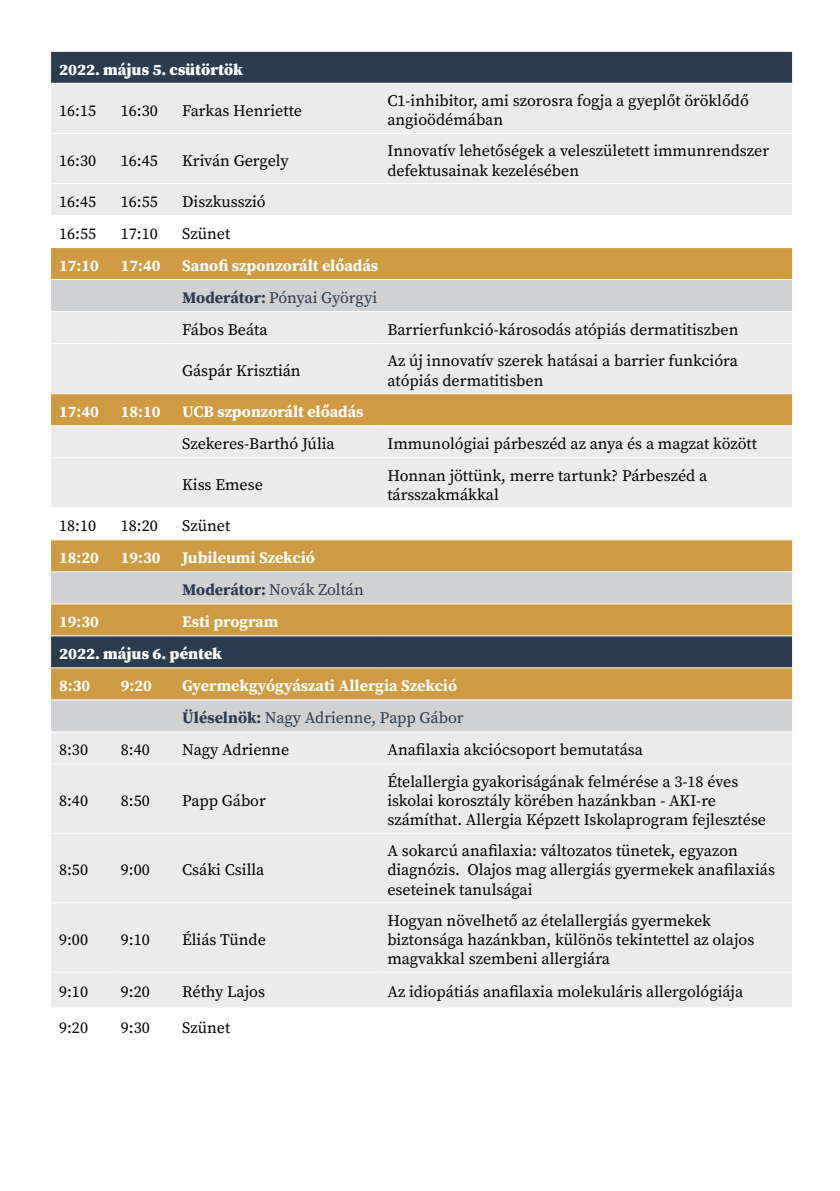
<style>
.page{position:relative;width:840px;height:1191px;background:#fff}
.page>*{position:absolute;margin:0;border:0;box-sizing:border-box;transform-origin:0 0}
.t1{font:16px/19.2px "Source Serif Pro";color:#000}
.t2{font:700 16px/32px "Source Serif Pro";color:#fff}
.t3{font:900 16px "Source Serif Pro";color:#fff}
.s1{color:#2b3b50}
.s2{font-weight:400;color:#2b3b50}
.s3{font-weight:400;color:#000}
</style>
<div class="page">
<div style="left:51px;top:52px;width:740px;height:31px;background:#2b3b50"></div>
<div style="left:51px;top:84px;width:740px;height:131px;background:#ebebeb"></div>
<div style="left:51px;top:248px;width:740px;height:31px;background:#ce9b43"></div>
<svg style="left:51px;top:280px;width:740px;height:451px;background:#d1c4ad"></svg>
<div style="left:51px;top:732px;width:740px;height:275px;background:#ebebeb"></div>
<hr style="left:51px;top:133px;width:62px;height:1px;background:#fff">
<hr style="left:113px;top:133px;width:61px;height:1px;background:#fff">
<hr style="left:174px;top:133px;width:205px;height:1px;background:#fff">
<hr style="left:379px;top:133px;width:412px;height:1px;background:#fff">
<hr style="left:51px;top:183px;width:62px;height:1px;background:#fff">
<hr style="left:113px;top:183px;width:61px;height:1px;background:#fff">
<hr style="left:174px;top:183px;width:205px;height:1px;background:#fff">
<hr style="left:379px;top:183px;width:412px;height:1px;background:#fff">
<hr style="left:51px;top:311px;width:62px;height:1px;background:#fff">
<hr style="left:113px;top:311px;width:61px;height:1px;background:#fff">
<hr style="left:174px;top:311px;width:205px;height:1px;background:#fff">
<hr style="left:379px;top:311px;width:412px;height:1px;background:#fff">
<hr style="left:51px;top:343px;width:62px;height:1px;background:#fff">
<hr style="left:113px;top:343px;width:61px;height:1px;background:#fff">
<hr style="left:174px;top:343px;width:205px;height:1px;background:#fff">
<hr style="left:379px;top:343px;width:412px;height:1px;background:#fff">
<hr style="left:51px;top:393px;width:62px;height:1px;background:#fff">
<hr style="left:113px;top:393px;width:61px;height:1px;background:#fff">
<hr style="left:174px;top:393px;width:205px;height:1px;background:#fff">
<hr style="left:379px;top:393px;width:412px;height:1px;background:#fff">
<hr style="left:51px;top:425px;width:62px;height:1px;background:#fff">
<hr style="left:113px;top:425px;width:61px;height:1px;background:#fff">
<hr style="left:174px;top:425px;width:205px;height:1px;background:#fff">
<hr style="left:379px;top:425px;width:412px;height:1px;background:#fff">
<hr style="left:51px;top:457px;width:62px;height:1px;background:#fff">
<hr style="left:113px;top:457px;width:61px;height:1px;background:#fff">
<hr style="left:174px;top:457px;width:205px;height:1px;background:#fff">
<hr style="left:379px;top:457px;width:412px;height:1px;background:#fff">
<hr style="left:51px;top:507px;width:62px;height:1px;background:#fff">
<hr style="left:113px;top:507px;width:61px;height:1px;background:#fff">
<hr style="left:174px;top:507px;width:205px;height:1px;background:#fff">
<hr style="left:379px;top:507px;width:412px;height:1px;background:#fff">
<hr style="left:51px;top:539px;width:62px;height:1px;background:#fff">
<hr style="left:113px;top:539px;width:61px;height:1px;background:#fff">
<hr style="left:174px;top:539px;width:205px;height:1px;background:#fff">
<hr style="left:379px;top:539px;width:412px;height:1px;background:#fff">
<hr style="left:51px;top:571px;width:62px;height:1px;background:#fff">
<hr style="left:113px;top:571px;width:61px;height:1px;background:#fff">
<hr style="left:174px;top:571px;width:205px;height:1px;background:#fff">
<hr style="left:379px;top:571px;width:412px;height:1px;background:#fff">
<hr style="left:51px;top:635px;width:62px;height:1px;background:#fff">
<hr style="left:113px;top:635px;width:61px;height:1px;background:#fff">
<hr style="left:174px;top:635px;width:205px;height:1px;background:#fff">
<hr style="left:379px;top:635px;width:412px;height:1px;background:#fff">
<hr style="left:51px;top:667px;width:62px;height:1px;background:#fff">
<hr style="left:113px;top:667px;width:61px;height:1px;background:#fff">
<hr style="left:174px;top:667px;width:205px;height:1px;background:#fff">
<hr style="left:379px;top:667px;width:412px;height:1px;background:#fff">
<hr style="left:51px;top:699px;width:62px;height:1px;background:#fff">
<hr style="left:113px;top:699px;width:61px;height:1px;background:#fff">
<hr style="left:174px;top:699px;width:205px;height:1px;background:#fff">
<hr style="left:379px;top:699px;width:412px;height:1px;background:#fff">
<hr style="left:51px;top:603px;width:62px;height:1px;background:#fff">
<hr style="left:113px;top:603px;width:61px;height:1px;background:#fff">
<hr style="left:174px;top:603px;width:205px;height:1px;background:#fff">
<hr style="left:379px;top:603px;width:412px;height:1px;background:#fff">
<hr style="left:51px;top:763px;width:62px;height:1px;background:#fff">
<hr style="left:113px;top:763px;width:61px;height:1px;background:#fff">
<hr style="left:174px;top:763px;width:205px;height:1px;background:#fff">
<hr style="left:379px;top:763px;width:412px;height:1px;background:#fff">
<hr style="left:51px;top:833px;width:62px;height:1px;background:#fff">
<hr style="left:113px;top:833px;width:61px;height:1px;background:#fff">
<hr style="left:174px;top:833px;width:205px;height:1px;background:#fff">
<hr style="left:379px;top:833px;width:412px;height:1px;background:#fff">
<hr style="left:51px;top:902px;width:62px;height:1px;background:#fff">
<hr style="left:113px;top:902px;width:61px;height:1px;background:#fff">
<hr style="left:174px;top:902px;width:205px;height:1px;background:#fff">
<hr style="left:379px;top:902px;width:412px;height:1px;background:#fff">
<hr style="left:51px;top:971px;width:62px;height:1px;background:#fff">
<hr style="left:113px;top:971px;width:61px;height:1px;background:#fff">
<hr style="left:174px;top:971px;width:205px;height:1px;background:#fff">
<hr style="left:379px;top:971px;width:412px;height:1px;background:#fff">
<p class="t3" style="left:59px;top:58px;width:185px">2022. május 5. csütörtök</p>
<p class="t1" style="left:59px;top:101px;width:38px">16:15</p>
<p class="t1" style="left:121px;top:101px;width:38px">16:30</p>
<p class="t1" style="left:182px;top:101px;width:121px">Farkas Henriette</p>
<p class="t1" style="left:387px;top:91px;width:363px">C1-inhibitor, ami szorosra fogja a gyeplőt öröklődő angioödémában</p>
<p class="t1" style="left:59px;top:151px;width:38px">16:30</p>
<p class="t1" style="left:121px;top:151px;width:38px">16:45</p>
<p class="t1" style="left:182px;top:151px;width:108px">Kriván Gergely</p>
<p class="t1" style="left:387px;top:141px;width:383px">Innovatív lehetőségek a veleszületett immunrendszer defektusainak kezelésében</p>
<p class="t1" style="left:59px;top:192px;width:38px">16:45</p>
<p class="t1" style="left:121px;top:192px;width:38px">16:55</p>
<p class="t1" style="left:182px;top:192px;width:85px">Diszkusszió</p>
<p class="t1" style="left:59px;top:224px;width:38px">16:55</p>
<p class="t1" style="left:121px;top:224px;width:38px">17:10</p>
<p class="t1" style="left:182px;top:224px;width:50px">Szünet</p>
<p class="t2" style="left:59px;top:249px;width:41px">17:10</p>
<p class="t2" style="left:121px;top:249px;width:41px">17:40</p>
<p class="t2" style="left:182px;top:249px;width:197px;text-align:justify">Sanofi szponzorált előadás <span class="s1">Moderátor:</span> <span class="s2">Pónyai Györgyi </span><span class="s3">Fábos Beáta</span></p>
<p class="t1" style="left:387px;top:320px;width:352px">Barrierfunkció-károsodás atópiás dermatitiszben</p>
<p class="t1" style="left:182px;top:361px;width:120px">Gáspár Krisztián</p>
<p class="t1" style="left:387px;top:351px;width:352px">Az új innovatív szerek hatásai a barrier funkcióra atópiás dermatitisben</p>
<p class="t2" style="left:59px;top:395px;width:41px">17:40</p>
<p class="t2" style="left:121px;top:395px;width:41px">18:10</p>
<p class="t2" style="left:182px;top:395px;width:183px">UCB szponzorált előadás</p>
<p class="t1" style="left:182px;top:434px;width:154px">Szekeres-Barthó Júlia</p>
<p class="t1" style="left:387px;top:434px;width:371px">Immunológiai párbeszéd az anya és a magzat között</p>
<p class="t1" style="left:182px;top:475px;width:82px">Kiss Emese</p>
<p class="t1" style="left:387px;top:465px;width:321px">Honnan jöttünk, merre tartunk? Párbeszéd a társszakmákkal</p>
<p class="t1" style="left:59px;top:516px;width:38px">18:10</p>
<p class="t1" style="left:121px;top:516px;width:38px">18:20</p>
<p class="t1" style="left:182px;top:516px;width:50px">Szünet</p>
<p class="t2" style="left:59px;top:541px;width:41px">18:20</p>
<p class="t2" style="left:121px;top:541px;width:41px">19:30</p>
<p class="t2" style="left:182px;top:541px;width:183px">Jubileumi Szekció<br><span class="s1">Moderátor:</span> <span class="s2">Novák Zoltán</span></p>
<p class="t2" style="left:59px;top:605px;width:41px">19:30</p>
<p class="t2" style="left:182px;top:605px;width:98px">Esti program</p>
<p class="t3" style="left:59px;top:642px;width:164px">2022. május 6. péntek</p>
<p class="t2" style="left:59px;top:669px;width:32px">8:30</p>
<p class="t2" style="left:121px;top:669px;width:32px">9:20</p>
<p class="t2" style="left:182px;top:669px;width:283px">Gyermekgyógyászati Allergia Szekció<br><span class="s1">Üléselnök:</span> <span class="s2">Nagy Adrienne, Papp Gábor</span></p>
<p class="t1" style="left:59px;top:740px;width:30px">8:30</p>
<p class="t1" style="left:121px;top:740px;width:30px">8:40</p>
<p class="t1" style="left:182px;top:740px;width:109px">Nagy Adrienne</p>
<p class="t1" style="left:387px;top:740px;width:257px">Anafilaxia akciócsoport bemutatása</p>
<p class="t1" style="left:59px;top:791px;width:30px">8:40</p>
<p class="t1" style="left:121px;top:791px;width:30px">8:50</p>
<p class="t1" style="left:182px;top:791px;width:85px">Papp Gábor</p>
<p class="t1" style="left:387px;top:771px;width:380px">Ételallergia gyakoriságának felmérése a 3-18 éves iskolai korosztály körében hazánkban - AKI-re számíthat. Allergia Képzett Iskolaprogram fejlesztése</p>
<p class="t1" style="left:59px;top:860px;width:30px">8:50</p>
<p class="t1" style="left:121px;top:860px;width:30px">9:00</p>
<p class="t1" style="left:182px;top:860px;width:84px">Csáki Csilla</p>
<p class="t1" style="left:59px;top:930px;width:30px">9:00</p>
<p class="t1" style="left:121px;top:930px;width:30px">9:10</p>
<p class="t1" style="left:182px;top:930px;width:85px">Éliás Tünde</p>
<p class="t1" style="left:387px;top:841px;width:389px">A sokarcú anafilaxia: változatos tünetek, egyazon diagnózis. Olajos mag allergiás gyermekek anafilaxiás eseteinek tanulságai</p>
<p class="t1" style="left:387px;top:910px;width:368px">Hogyan növelhető az ételallergiás gyermekek biztonsága hazánkban, különös tekintettel az olajos magvakkal szembeni allergiára</p>
<p class="t1" style="left:59px;top:982px;width:30px">9:10</p>
<p class="t1" style="left:121px;top:982px;width:30px">9:20</p>
<p class="t1" style="left:182px;top:982px;width:84px">Réthy Lajos</p>
<p class="t1" style="left:387px;top:982px;width:357px">Az idiopátiás anafilaxia molekuláris allergológiája</p>
<p class="t1" style="left:59px;top:1018px;width:30px">9:20</p>
<p class="t1" style="left:121px;top:1018px;width:30px">9:30</p>
<p class="t1" style="left:182px;top:1018px;width:50px">Szünet</p>
</div>
